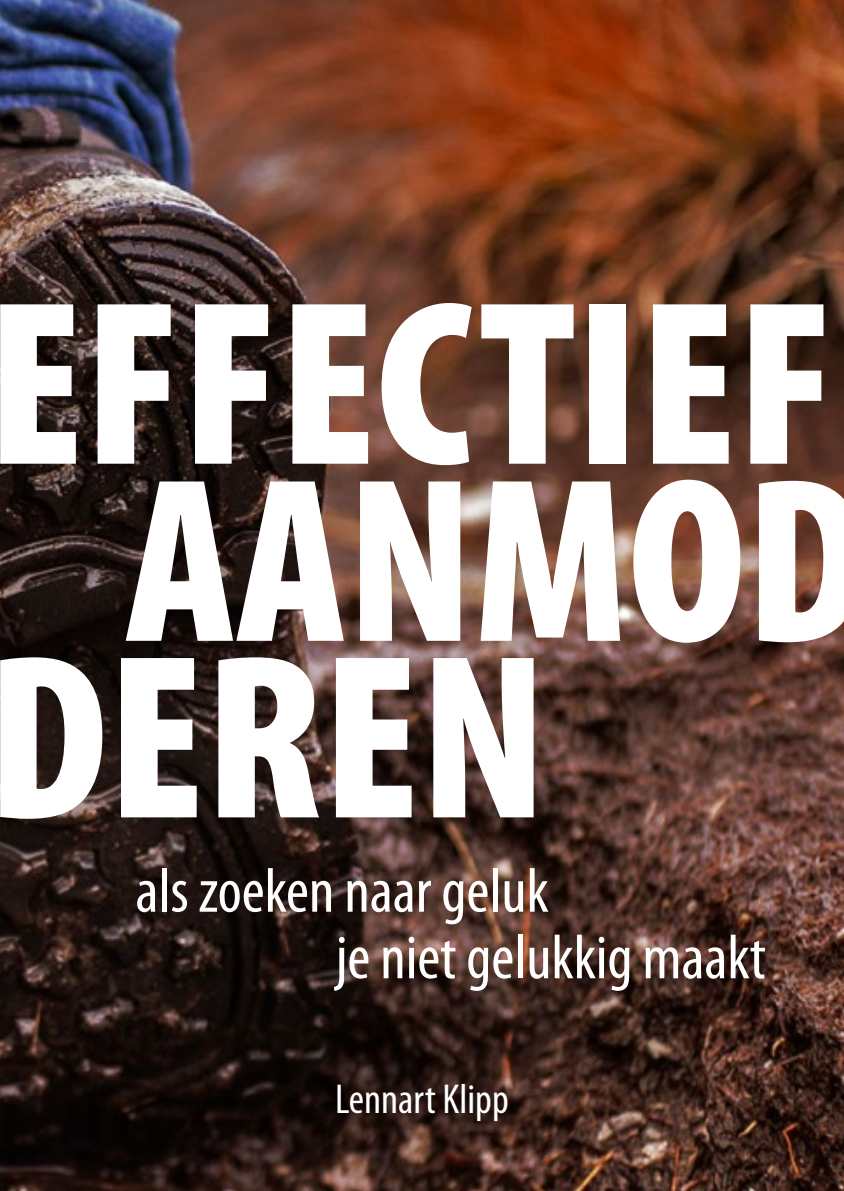
<style>
.page{position:relative;width:844px;height:1191px;background:#fff}
.page>*{position:absolute;margin:0;border:0;box-sizing:border-box;transform-origin:0 0}
.t1{font:900 condensed 236.25px/176.4px "Myriad Pro";color:#fff}
.t2{font:condensed 63px/66.5px "Myriad Pro";color:#fff}
.t3{font:condensed 42px "Myriad Pro";color:#fff}
</style>
<div class="page">
<img style="left:0;top:0;width:843px;height:1191px">
<h1 class="t1" style="left:-13px;top:300px;width:848px">EFFECTIEF</h1>
<h1 class="t1" style="left:-13px;top:477px;width:880px;text-indent:138px">AANMOD<br>DEREN</h1>
<p class="t2" style="left:335px;top:857px;width:431px;text-indent:-200px">als zoeken naar geluk<br>je niet gelukkig maakt</p>
<p class="t3" style="left:335px;top:1074px;width:175px">Lennart Klipp</p>
</div>
